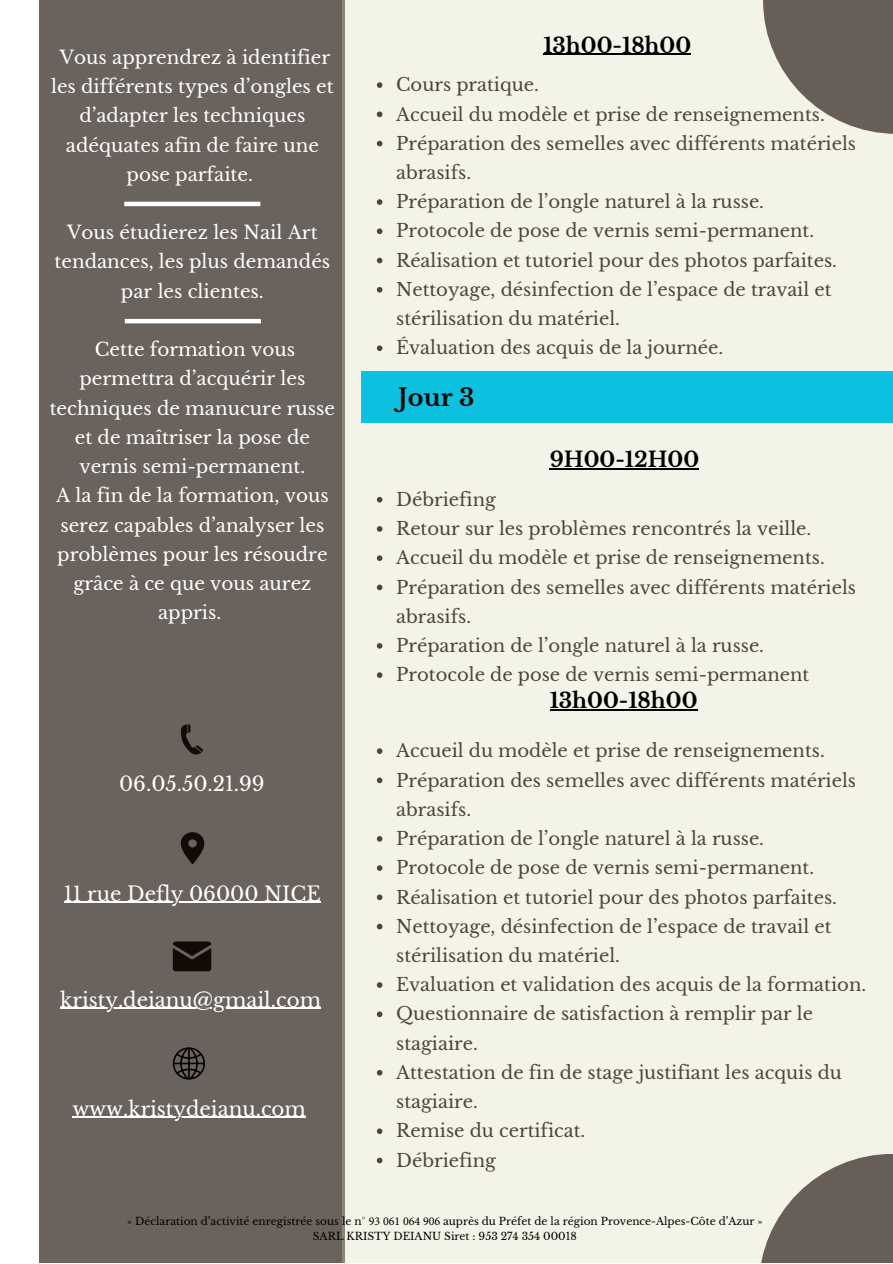
<style>
.page{position:relative;width:893px;height:1264px;background:#fff}
.page>*{position:absolute;margin:0;border:0;box-sizing:border-box;transform-origin:0 0}
.t1{font:700 24px "Libre Baskerville";color:#110b06}
.t2{font:700 21px "Libre Baskerville";color:#000}
.t3{font:19.8px "Libre Baskerville";color:#fff}
.t4{font:18.3px/29.2px "Libre Baskerville";color:#fff;text-align:center}
.t5{font:18px/29.2px "Libre Baskerville";color:#110b06}
.t6{font:10.5px/14.5px "Libre Baskerville";color:#000;text-align:center}
.s1{font-family:"Minion Pro";font-size:12px}
</style>
<div class="page">
<div style="left:40px;top:0;width:305px;height:1262px;background:#6a625d"></div>
<div style="left:342px;top:0;width:550px;height:1262px;background:#f4f3e7"></div>
<hr style="left:543px;top:54px;width:148px;height:1px;background:#000">
<svg style="left:763px;top:0;width:129px;height:134px;fill:#675f57"></svg>
<svg style="left:761px;top:1154px;width:131px;height:108px;fill:#675f57"></svg>
<div style="left:361px;top:371px;width:531px;height:52px;background:#0cc0df"></div>
<hr style="left:549px;top:468px;width:150px;height:1px;background:#000">
<hr style="left:549px;top:709px;width:148px;height:1px;background:#000">
<hr style="left:124px;top:202px;width:136px;height:4px;background:#fff">
<hr style="left:125px;top:319px;width:136px;height:4px;background:#fff">
<svg style="left:173px;top:941px;width:38px;height:30px"></svg>
<svg style="left:181px;top:724px;width:22px;height:31px"></svg>
<svg style="left:181px;top:832px;width:23px;height:32px"></svg>
<svg style="left:173px;top:1047px;width:32px;height:32px"></svg>
<hr style="left:64px;top:901px;width:257px;height:1px;background:#fff">
<hr style="left:60px;top:1007px;width:261px;height:1px;background:#fff">
<hr style="left:72px;top:1116px;width:234px;height:1px;background:#fff">
<p class="t4" style="left:51px;top:43px;width:284px">Vous apprendrez à identifier les différents types d’ongles et d’adapter les techniques adéquates afin de faire une pose parfaite.</p>
<p class="t4" style="left:55px;top:218px;width:277px">Vous étudierez les Nail Art tendances, les plus demandés par les clientes.</p>
<p class="t4" style="left:50px;top:335px;width:287px">Cette formation vous permettra d’acquérir les techniques de manucure russe et de maîtriser la pose de vernis semi-permanent.</p>
<p class="t4" style="left:56px;top:481px;width:274px">A la fin de la formation, vous serez capables d’analyser les problèmes pour les résoudre grâce à ce que vous aurez appris.</p>
<p class="t3" style="left:119px;top:771px;width:147px">06.05.50.21.99</p>
<p class="t3" style="left:64px;top:881px;width:258px">11 rue Defly 06000 NICE</p>
<p class="t3" style="left:60px;top:987px;width:262px">kristy.deianu@gmail.com</p>
<p class="t3" style="left:72px;top:1096px;width:235px">www.kristydeianu.com</p>
<p class="t2" style="left:543px;top:32px;width:149px">13h00-18h00</p>
<p class="t5" style="left:396px;top:70px;width:144px">Cours pratique.</p>
<p class="t5" style="left:396px;top:100px;width:430px">Accueil du modèle et prise de renseignements.</p>
<p class="t5" style="left:396px;top:129px;width:461px">Préparation des semelles avec différents matériels abrasifs.</p>
<p class="t5" style="left:396px;top:187px;width:369px">Préparation de l’ongle naturel à la russe.</p>
<p class="t5" style="left:396px;top:216px;width:419px">Protocole de pose de vernis semi-permanent.</p>
<p class="t5" style="left:396px;top:246px;width:442px">Réalisation et tutoriel pour des photos parfaites.</p>
<p class="t5" style="left:396px;top:275px;width:437px">Nettoyage, désinfection de l’espace de travail et stérilisation du matériel.</p>
<p class="t5" style="left:396px;top:333px;width:328px">Évaluation des acquis de la journée.</p>
<p class="t1" style="left:398px;top:382px;width:78px">Jour 3</p>
<p class="t2" style="left:549px;top:446px;width:151px">9H00-12H00</p>
<p class="t5" style="left:396px;top:485px;width:101px">Débriefing</p>
<p class="t5" style="left:396px;top:514px;width:416px">Retour sur les problèmes rencontrés la veille.</p>
<p class="t5" style="left:396px;top:543px;width:430px">Accueil du modèle et prise de renseignements.</p>
<p class="t5" style="left:396px;top:572px;width:461px">Préparation des semelles avec différents matériels abrasifs.</p>
<p class="t5" style="left:396px;top:631px;width:369px">Préparation de l’ongle naturel à la russe.</p>
<p class="t5" style="left:396px;top:660px;width:414px">Protocole de pose de vernis semi-permanent</p>
<p class="t2" style="left:549px;top:688px;width:149px">13h00-18h00</p>
<p class="t5" style="left:396px;top:736px;width:430px">Accueil du modèle et prise de renseignements.</p>
<p class="t5" style="left:396px;top:765px;width:461px">Préparation des semelles avec différents matériels abrasifs.</p>
<p class="t5" style="left:396px;top:824px;width:369px">Préparation de l’ongle naturel à la russe.</p>
<p class="t5" style="left:396px;top:853px;width:419px">Protocole de pose de vernis semi-permanent.</p>
<p class="t5" style="left:396px;top:882px;width:442px">Réalisation et tutoriel pour des photos parfaites.</p>
<p class="t5" style="left:396px;top:911px;width:437px">Nettoyage, désinfection de l’espace de travail et stérilisation du matériel.</p>
<p class="t5" style="left:396px;top:970px;width:471px">Evaluation et validation des acquis de la formation.</p>
<p class="t5" style="left:396px;top:999px;width:418px">Questionnaire de satisfaction à remplir par le stagiaire.</p>
<p class="t5" style="left:396px;top:1058px;width:447px">Attestation de fin de stage justifiant les acquis du stagiaire.</p>
<p class="t5" style="left:396px;top:1116px;width:191px">Remise du certificat.</p>
<p class="t5" style="left:396px;top:1145px;width:101px">Débriefing</p>
<p class="t6" style="left:127px;top:1214px;width:637px">« Déclaration d’activité enregistrée sous le n° <span class="s1">93 061 064 906</span> auprès du Préfet de la région Provence-Alpes-Côte d’Azur »<br>SARL KRISTY DEIANU Siret : 953 274 354 00018</p>
</div>
